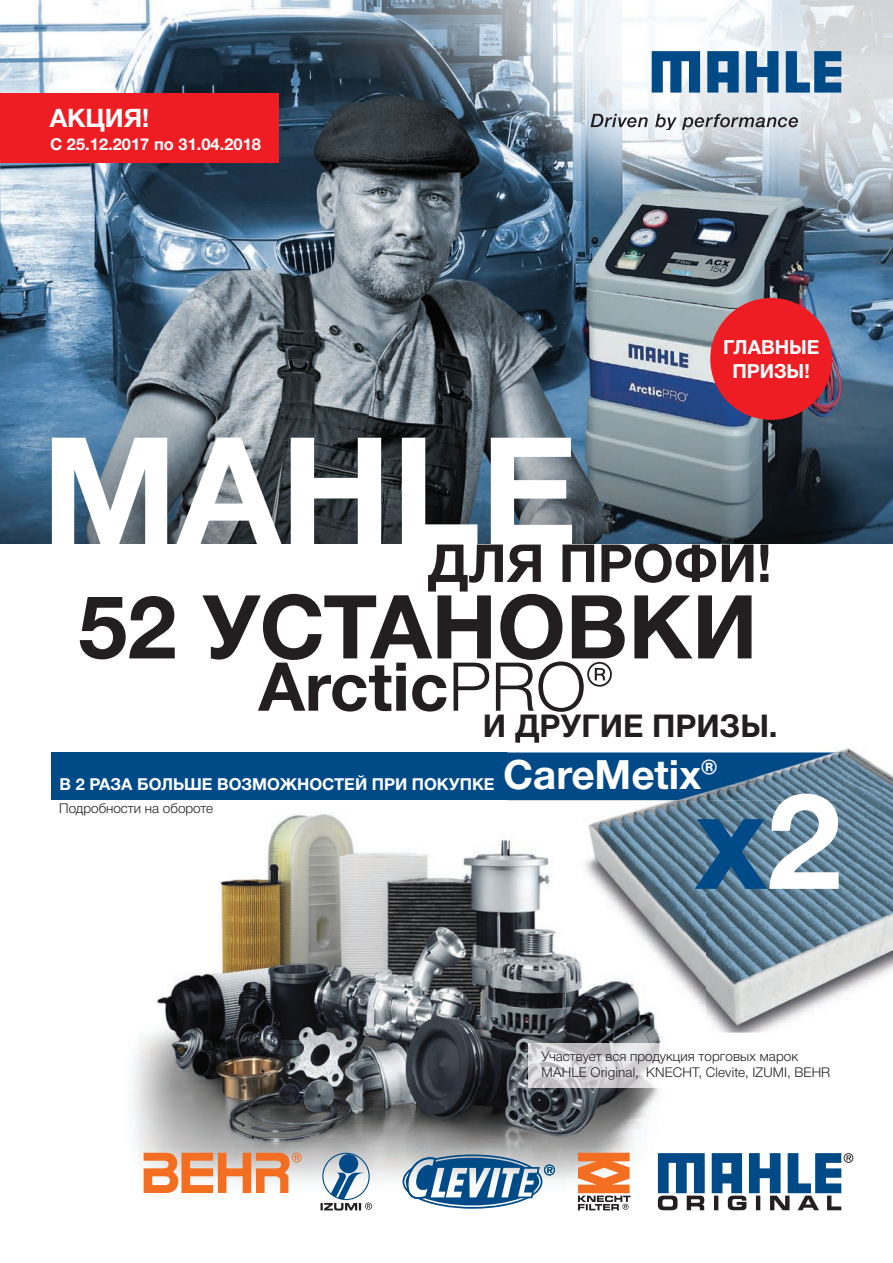
<style>
.page{position:relative;width:893px;height:1263px;background:#fff}
.page>*{position:absolute;margin:0;border:0;box-sizing:border-box;transform-origin:0 0}
.t1{font:700 150px "Helvetica Neue Cyr";color:#fff}
.t2{font:700 135px "Helvetica Neue Cyr";color:#004b87}
.t3{font:700 88.5px "Helvetica Neue Cyr";color:#231f20}
.t4{font:700 67.5px "Helvetica Neue Cyr";color:#231f20}
.t5{font:700 52.5px "Helvetica Neue Cyr";color:#231f20}
.t6{font:700 40.5px "Helvetica Neue Cyr";color:#fff}
.t7{font:700 31.5px "Helvetica Neue Cyr";color:#231f20}
.t8{font:700 25.5px "Helvetica Neue Cyr";color:#fff}
.t9{font:700 19.5px/23.4px "Helvetica Neue Cyr";letter-spacing:-.005em;color:#fff;text-align:center}
.t10{font:700 16.5px "Helvetica Neue Cyr";color:#fff}
.t11{font:300 13.5px/16.2px "Helvetica Neue Cyr";color:#231f20}
.s1{font-weight:300}
.s2{color:#fff}
</style>
<div class="page">
<img style="left:0;top:0;width:893px;height:544px">
<img style="left:132px;top:814px;width:573px;height:397px">
<svg style="left:591px;top:114px;width:207px;height:16px"></svg>
<svg style="left:652px;top:51px;width:189px;height:42px;background:#5183ab"></svg>
<svg style="left:403px;top:1154px;width:152px;height:55px"></svg>
<svg style="left:658px;top:1153px;width:195px;height:57px"></svg>
<svg style="left:578px;top:1153px;width:53px;height:57px"></svg>
<svg style="left:144px;top:1152px;width:158px;height:42px"></svg>
<svg style="left:320px;top:1153px;width:52px;height:57px"></svg>
<img style="left:528px;top:1044px;width:177px;height:43px">
<div style="left:710px;top:298px;width:122px;height:122px;background:#ee1d23;border-radius:50%"></div>
<div style="left:0;top:94px;width:279px;height:69px;background:#ee1d23"></div>
<div style="left:51px;top:753px;width:791px;height:47px;background:#004b87"></div>
<img style="left:507px;top:748px;width:386px;height:39px">
<img style="left:706px;top:787px;width:187px;height:246px">
<img style="left:507px;top:800px;width:199px;height:233px">
<img style="left:507px;top:753px;width:335px;height:47px">
<img style="left:515px;top:738px;width:25px;height:5px">
<h3 class="t8" style="left:50px;top:104px;width:101px">АКЦИЯ!</h3>
<p class="t10" style="left:50px;top:135px;width:212px">С 25.12.2017 по 31.04.2018</p>
<h3 class="t9" style="left:723px;top:336px;width:98px">ГЛАВНЫЕ<br>ПРИЗЫ!</h3>
<h1 class="t1" style="left:42px;top:409px;width:538px">MAHLE</h1>
<h3 class="t5" style="left:428px;top:534px;width:346px">ДЛЯ ПРОФИ!</h3>
<h3 class="t3" style="left:79px;top:578px;width:680px">52 УСТАНОВКИ</h3>
<h3 class="t4" style="left:259px;top:650px;width:356px">Arctic<span class="s1">PRO®</span></h3>
<h3 class="t7" style="left:483px;top:708px;width:296px">И ДРУГИЕ ПРИЗЫ.</h3>
<p class="t10" style="left:60px;top:775px;width:437px">В 2 РАЗА БОЛЬШЕ ВОЗМОЖНОСТЕЙ ПРИ ПОКУПКЕ</p>
<p class="t11" style="left:59px;top:801px;width:156px">Подробности на обороте</p>
<h3 class="t6" style="left:503px;top:753px;width:216px">CareMetix®</h3>
<h2 class="t2" style="left:695px;top:767px;width:149px">x<span class="s2">2</span></h2>
<p class="t11" style="left:541px;top:1048px;width:290px">Участвует вся продукция торговых марок<br>MAHLE Original, KNECHT, Clevite, IZUMI, BEHR</p>
</div>
